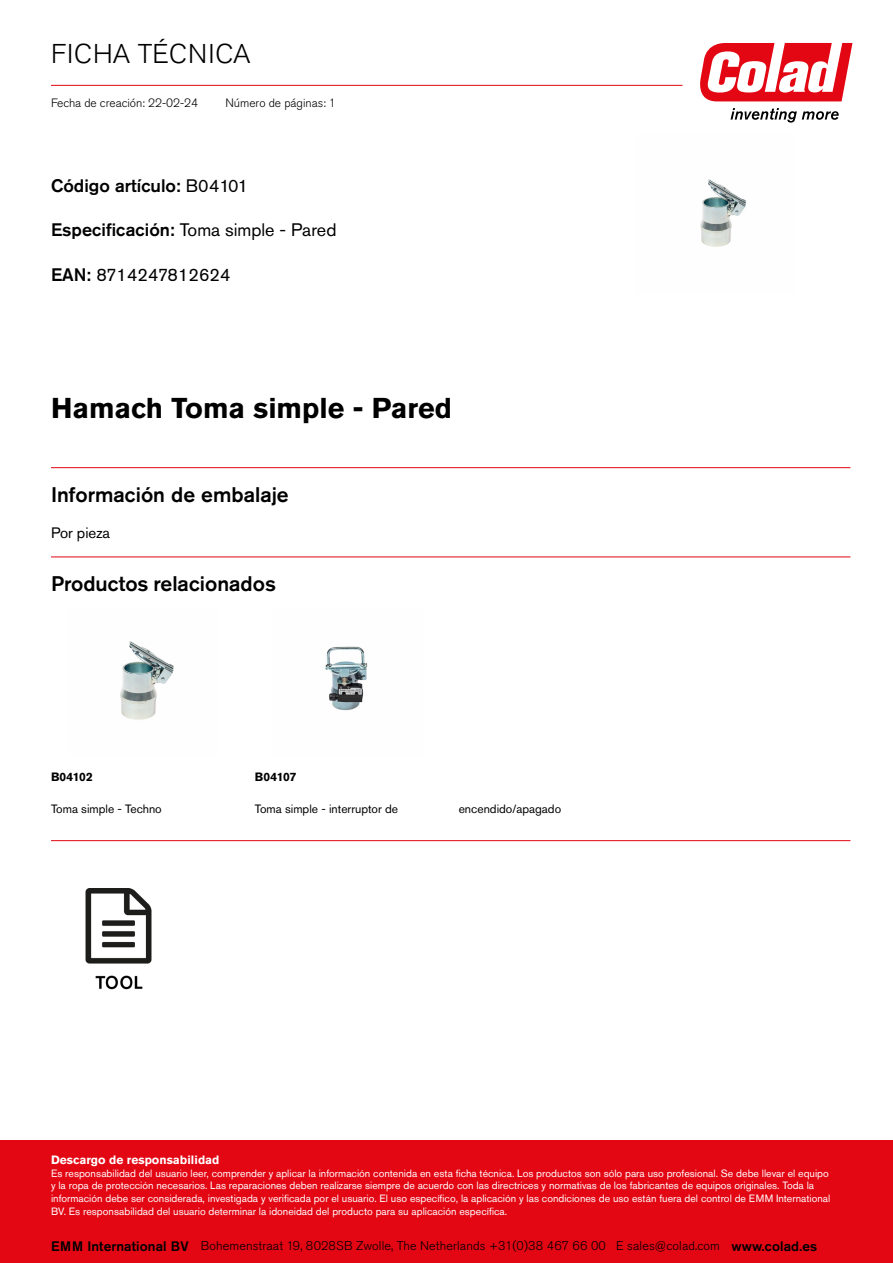
<style>
.page{position:relative;width:893px;height:1263px;background:#fff}
.page>*{position:absolute;margin:0;border:0;box-sizing:border-box;transform-origin:0 0}
.t1{font:700 28.5px "Akzidenz Grotesk Pro";color:#000}
.t2{font:300 27px "Akzidenz Grotesk Pro";letter-spacing:.03em;color:#000}
.t3{font:500 21px "Akzidenz Grotesk Pro";color:#000}
.t4{font:18px "Akzidenz Grotesk Pro";color:#000}
.t5{font:500 18px "Akzidenz Grotesk Pro";color:#000}
.t6{font:15px "Akzidenz Grotesk Pro";color:#000}
.t7{font:300 12.6px "Akzidenz Grotesk Pro";letter-spacing:.01em;color:#000}
.t8{font:12px "Akzidenz Grotesk Pro";color:#000}
.t9{font:300 12px "Akzidenz Grotesk Pro";color:#000}
.t10{font:700 12px "Akzidenz Grotesk Pro";color:#fff}
.t11{font:700 12px "Akzidenz Grotesk Pro";letter-spacing:-.01em;color:#000}
.t12{font:10.5px/12.9px "Akzidenz Grotesk Pro";color:#fff}
.s1{font-weight:400}
.s2{font-weight:500}
.s3{font-weight:500;font-size:13.65px}
</style>
<div class="page">
<svg style="left:700px;top:43px;width:152px;height:58px"></svg>
<svg style="left:731px;top:108px;width:108px;height:15px"></svg>
<hr style="left:51px;top:85px;width:631px;height:1px;background:#e30613">
<hr style="left:51px;top:467px;width:799px;height:1px;background:#e30613">
<hr style="left:51px;top:557px;width:799px;height:1px;background:#e30613">
<img style="left:120px;top:641px;width:54px;height:79px">
<img style="left:325px;top:646px;width:43px;height:65px">
<hr style="left:51px;top:840px;width:799px;height:1px;background:#e30613">
<img style="left:85px;top:888px;width:67px;height:102px">
<div style="left:0;top:1141px;width:893px;height:122px;background:#e30613"></div>
<img style="left:700px;top:179px;width:46px;height:68px">
<h2 class="t2" style="left:51px;top:36px;width:201px">FICHA TÉCNICA</h2>
<p class="t9" style="left:225px;top:95px;width:112px">Número de páginas: 1</p>
<p class="t9" style="left:51px;top:95px;width:149px">Fecha de creación: 22-02-24</p>
<h3 class="t5" style="left:51px;top:174px;width:199px">Código artículo: <span class="s1">B04101</span></h3>
<h3 class="t4" style="left:51px;top:218px;width:287px"><span class="s2">Especificación:</span> Toma simple - Pared</h3>
<h3 class="t4" style="left:51px;top:263px;width:181px"><span class="s2">EAN:</span> 8714247812624</h3>
<h1 class="t1" style="left:51px;top:389px;width:402px">Hamach Toma simple - Pared</h1>
<h3 class="t3" style="left:51px;top:481px;width:239px">Información de embalaje</h3>
<h3 class="t6" style="left:51px;top:523px;width:61px">Por pieza</h3>
<h3 class="t3" style="left:51px;top:570px;width:226px">Productos relacionados</h3>
<p class="t11" style="left:51px;top:769px;width:43px">B04102</p>
<p class="t11" style="left:255px;top:769px;width:43px">B04107</p>
<p class="t8" style="left:51px;top:801px;width:112px">Toma simple - Techno</p>
<p class="t8" style="left:255px;top:801px;width:145px">Toma simple - interruptor de</p>
<p class="t8" style="left:459px;top:801px;width:104px">encendido/apagado</p>
<p class="t10" style="left:51px;top:1152px;width:170px">Descargo de responsabilidad</p>
<p class="t12" style="left:51px;top:1166px;width:781px">Es responsabilidad del usuario leer, comprender y aplicar la información contenida en esta ficha técnica. Los productos son sólo para uso profesional. Se debe llevar el equipo y la ropa de protección necesarios. Las reparaciones deben realizarse siempre de acuerdo con las directrices y normativas de los fabricantes de equipos originales. Toda la información debe ser considerada, investigada y verificada por el usuario. El uso específico, la aplicación y las condiciones de uso están fuera del control de EMM International BV. Es responsabilidad del usuario determinar la idoneidad del producto para su aplicación específica.</p>
<p class="t7" style="left:51px;top:1238px;width:768px"><span class="s3">EMM International BV</span> Bohemenstraat 19, 8028SB Zwolle, The Netherlands +31(0)38 467 66 00 E sales@colad.com <span class="s3">www.colad.es</span></p>
</div>
